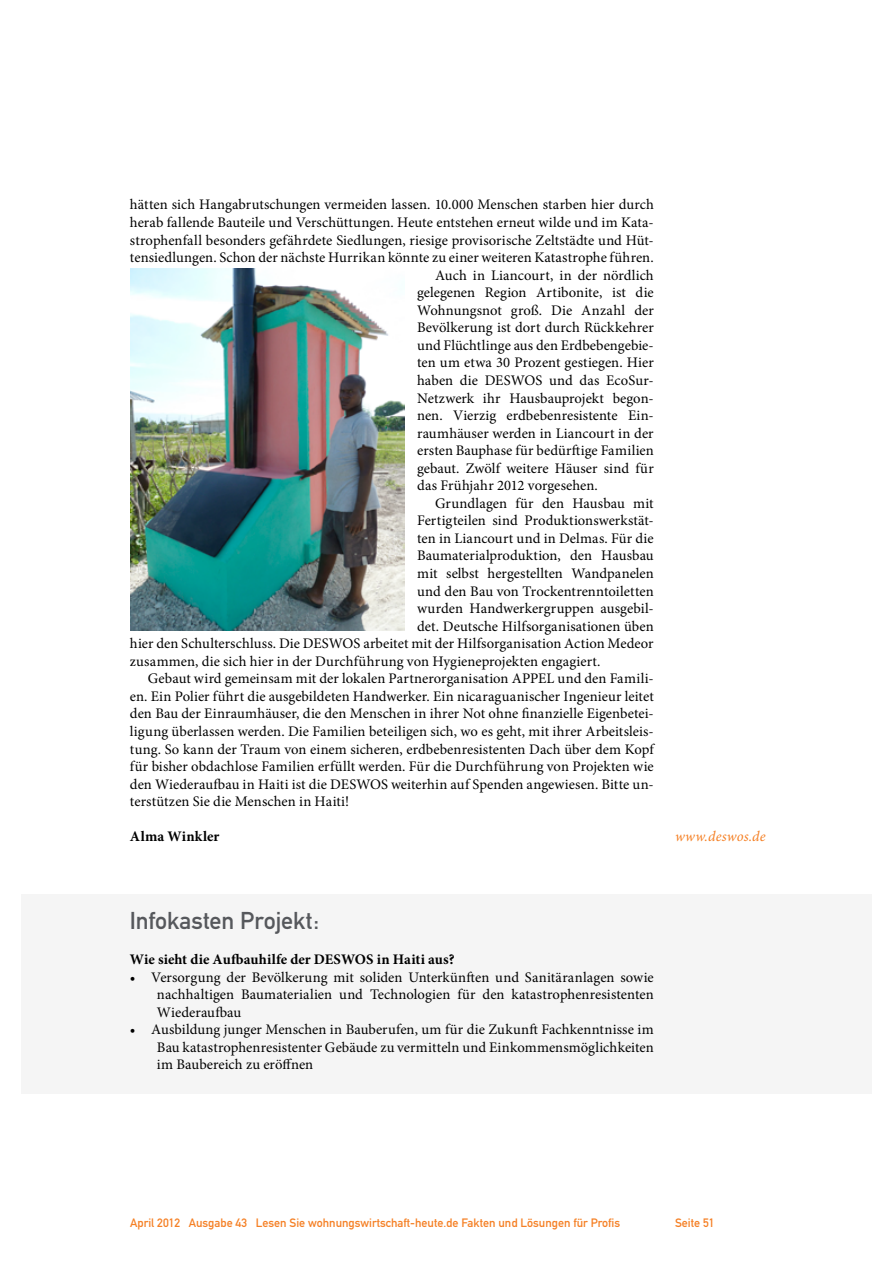
<style>
.page{position:relative;width:893px;height:1263px;background:#fff}
.page>*{position:absolute;margin:0;border:0;box-sizing:border-box;transform-origin:0 0}
.Überschrift_Grau{font:24px "DIN Mittelschrift";letter-spacing:-.005em;color:#56585c}
.Fliesstext{font:14.7px/17.5px "Minion Pro";letter-spacing:.005em;color:#000;text-align:justify}
.Fließtext_erste_Zeil{font:14.7px/17.5px "Minion Pro";color:#000;text-align:justify}
.AUTOR{font:700 14.7px "Minion Pro";letter-spacing:.005em;color:#000}
.Zwischentext{font:italic 14.7px "Minion Pro";letter-spacing:.015em;color:#f58025}
.t1{font:12px "DIN Mittelschrift";color:#f58025}
</style>
<div class="page">
<div style="left:21px;top:894px;width:851px;height:200px;background:#f5f5f5"></div>
<img style="left:130px;top:269px;width:274px;height:362px">
<p class="Fließtext_erste_Zeil" style="left:130px;top:196px;width:525px">hätten sich Hangabrutschungen vermeiden lassen. 10.000 Menschen starben hier durch herab fallende Bauteile und Verschüttungen. Heute entstehen erneut wilde und im Kata&shy;strophenfall besonders gefährdete Siedlungen, riesige provisorische Zeltstädte und Hüt&shy;tensiedlungen. Schon der nächste Hurrikan könnte zu einer weiteren Katastrophe führen.</p>
<p class="Fliesstext" style="left:417px;top:266px;width:238px;text-indent:18px">Auch in Liancourt, in der nördlich gelegenen Region Artibonite, ist die Wohnungsnot groß. Die Anzahl der Bevölkerung ist dort durch Rückkehrer und Flüchtlinge aus den Erdbebengebie&shy;ten um etwa 30 Prozent gestiegen. Hier haben die DESWOS und das EcoSur-Netzwerk ihr Hausbauprojekt begon&shy;nen. Vierzig erdbebenresistente Ein&shy;raumhäuser werden in Liancourt in der ersten Bauphase für bedürftige Familien gebaut. Zwölf weitere Häuser sind für das Frühjahr 2012 vorgesehen.</p>
<p class="Fliesstext" style="left:435px;top:494px;width:220px">Grundlagen für den Hausbau mit</p>
<p class="Fliesstext" style="left:417px;top:512px;width:238px">Fertigteilen sind Produktionswerkstät-</p>
<p class="Fliesstext" style="left:417px;top:529px;width:238px">ten in Liancourt und in Delmas. Für die</p>
<p class="Fliesstext" style="left:417px;top:547px;width:238px">Baumaterialproduktion, den Hausbau</p>
<p class="Fliesstext" style="left:417px;top:565px;width:238px">mit selbst hergestellten Wandpanelen</p>
<p class="Fliesstext" style="left:417px;top:582px;width:238px">und den Bau von Trockentrenntoiletten</p>
<p class="Fliesstext" style="left:417px;top:600px;width:238px">wurden Handwerkergruppen ausgebil-</p>
<p class="Fliesstext" style="left:417px;top:617px;width:238px">det. Deutsche Hilfsorganisationen üben</p>
<p class="Fliesstext" style="left:130px;top:635px;width:525px">hier den Schulterschluss. Die DESWOS arbeitet mit der Hilfsorganisation Action Medeor</p>
<p class="Fliesstext" style="left:130px;top:652px;width:472px">zusammen, die sich hier in der Durchführung von Hygieneprojekten engagiert.</p>
<p class="Fliesstext" style="left:130px;top:670px;width:525px;text-indent:18px">Gebaut wird gemeinsam mit der lokalen Partnerorganisation APPEL und den Famili&shy;en. Ein Polier führt die ausgebildeten Handwerker. Ein nicaraguanischer Ingenieur leitet den Bau der Einraumhäuser, die den Menschen in ihrer Not ohne finanzielle Eigenbetei&shy;ligung überlassen werden. Die Familien beteiligen sich, wo es geht, mit ihrer Arbeitsleis&shy;tung. So kann der Traum von einem sicheren, erdbebenresistenten Dach über dem Kopf für bisher obdachlose Familien erfüllt werden. Für die Durchführung von Projekten wie den Wiederaufbau in Haiti ist die DESWOS weiterhin auf Spenden angewiesen. Bitte un&shy;terstützen Sie die Menschen in Haiti!</p>
<p class="AUTOR" style="left:130px;top:826px;width:91px">Alma Winkler</p>
<p class="Zwischentext" style="left:675px;top:826px;width:92px">www.deswos.de</p>
<p class="Überschrift_Grau" style="left:130px;top:906px;width:191px">Infokasten Projekt:</p>
<p class="AUTOR" style="left:130px;top:949px;width:326px">Wie sieht die Aufbauhilfe der DESWOS in Haiti aus?</p>
<p class="Fließtext_erste_Zeil" style="left:157px;top:968px;width:498px;text-indent:-27px">• Versorgung der Bevölkerung mit soliden Unterkünften und Sanitäranlagen sowie nachhaltigen Baumaterialien und Technologien für den katastrophenresistenten Wiederaufbau</p>
<p class="Fließtext_erste_Zeil" style="left:157px;top:1021px;width:498px;text-indent:-27px">• Ausbildung junger Menschen in Bauberufen, um für die Zukunft Fachkenntnisse im Bau katastrophenresistenter Gebäude zu vermitteln und Einkommensmöglichkeiten im Baubereich zu eröffnen</p>
<p class="t1" style="left:130px;top:1216px;width:491px">April 2012 Ausgabe 43 Lesen Sie wohnungswirtschaft-heute.de Fakten und Lösungen für Profis</p>
<p class="t1" style="left:675px;top:1216px;width:41px">Seite 51</p>
</div>
